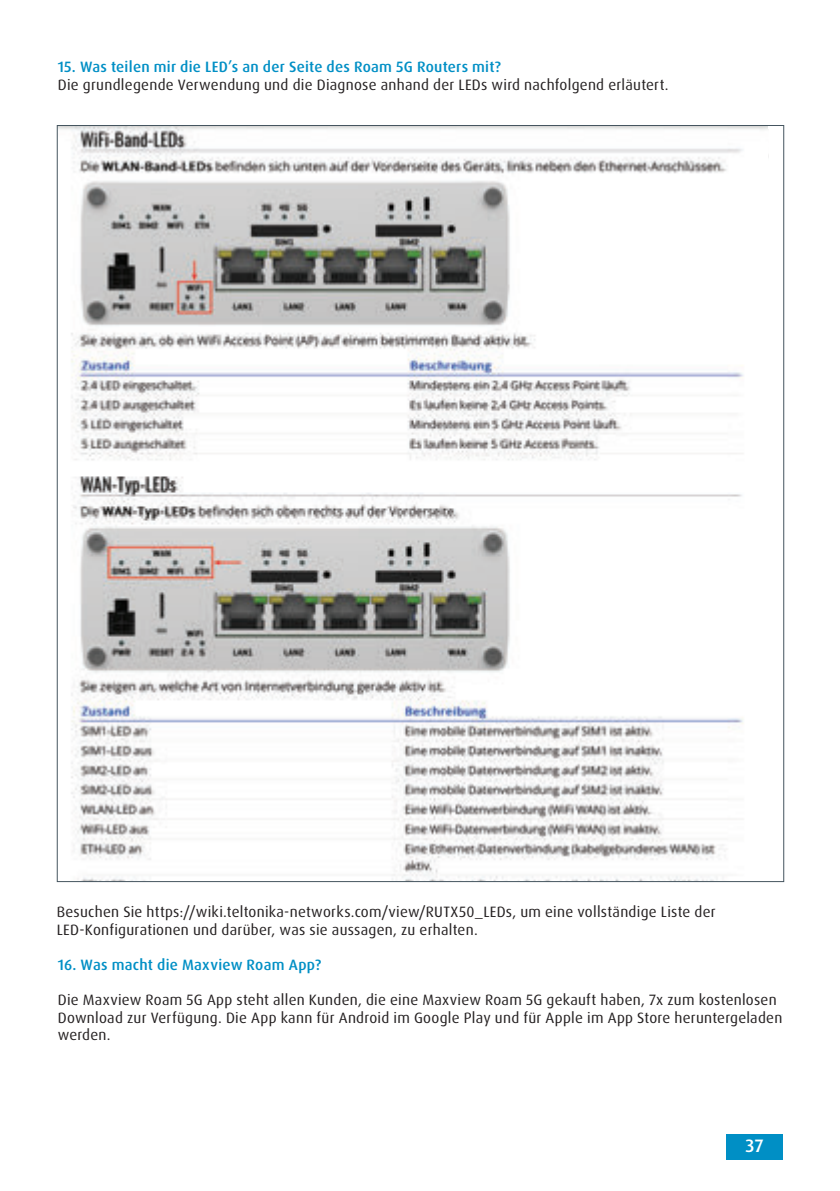
<style>
.page{position:relative;width:840px;height:1191px;background:#fff}
.page>*{position:absolute;margin:0;border:0;box-sizing:border-box;transform-origin:0 0}
.t1{font:500 18px "Dax Pro";color:#fff}
.t2{font:15px/17.6px "Dax Pro";letter-spacing:.02em;color:#231f20}
.t3{font:500 15px "Dax Pro";letter-spacing:.015em;color:#008fc5}
</style>
<div class="page">
<div style="left:725px;top:1134px;width:57px;height:25px;background:#008fc5"></div>
<img style="left:59px;top:127px;width:707px;height:753px">
<p class="t3" style="left:58px;top:57px;width:444px">15. Was teilen mir die LED’s an der Seite des Roam 5G Routers mit?</p>
<p class="t2" style="left:58px;top:76px;width:612px">Die grundlegende Verwendung und die Diagnose anhand der LEDs wird nachfolgend erläutert.</p>
<p class="t2" style="left:57px;top:903px;width:660px">Besuchen Sie https://wiki.teltonika-networks.com/view/RUTX50_LEDs, um eine vollständige Liste der<br>LED-Konfigurationen und darüber, was sie aussagen, zu erhalten.</p>
<p class="t3" style="left:58px;top:955px;width:265px">16. Was macht die Maxview Roam App?</p>
<p class="t2" style="left:58px;top:991px;width:725px">Die Maxview Roam 5G App steht allen Kunden, die eine Maxview Roam 5G gekauft haben, 7x zum kostenlosen<br>Download zur Verfügung. Die App kann für Android im Google Play und für Apple im App Store heruntergeladen werden.</p>
<p class="t1" style="left:745px;top:1134px;width:19px">37</p>
</div>
